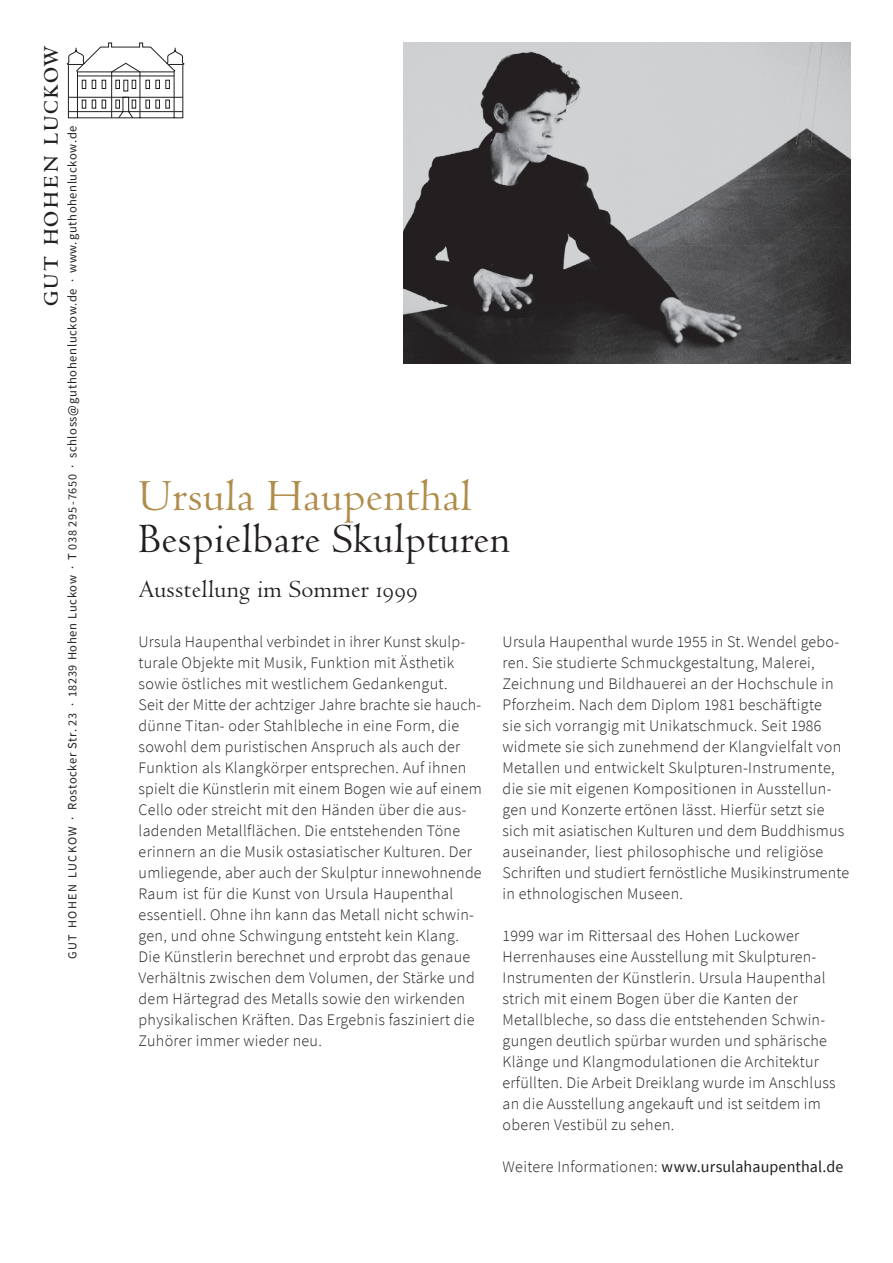
<style>
.page{position:relative;width:893px;height:1263px;background:#fff}
.page>*{position:absolute;margin:0;border:0;box-sizing:border-box;transform-origin:0 0}
.t1{font:46.05px "Centaur";letter-spacing:.01em;color:#b08d4c}
.t2{font:43.05px "Centaur";letter-spacing:.015em;color:#231f20}
.t3{font:25.65px "Centaur";letter-spacing:.015em;color:#231f20}
.t4{font:700 21.75px "Centaur";letter-spacing:.085em;color:#231f20}
.t5{font:300 16.05px/21px "Source Sans Pro";letter-spacing:.02em;color:#231f20}
.t6{font:16.05px "Source Sans Pro";letter-spacing:.005em;color:#231f20}
.t7{font:12.6px "Source Sans Pro";letter-spacing:.05em;color:#231f20}
.s1{font-size:12.15px}
.s2{font-family:"Centaur MT SC";font-size:26.1px}
.s3{font-size:15.9px}
.s4{font-weight:300}
</style>
<div class="page">
<img style="left:404px;top:43px;width:446px;height:320px">
<svg style="left:66px;top:42px;width:119px;height:77px"></svg>
<h3 class="t4" style="left:40px;top:306px;width:263px;rotate:-90deg">Gut Hohen Luckow</h3>
<p class="t7" style="left:64px;top:959px;width:835px;rotate:-90deg"><span class="s1">GUT HOHEN LUCKOW</span> · Rostocker Str. <span class="s1">23</span> · <span class="s1">18239</span> Hohen Luckow · T <span class="s1">038 295-7650</span> · schloss@guthohenluckow.de · www.guthohenluckow.de</p>
<h1 class="t1" style="left:139px;top:471px;width:334px">Ursula Haupenthal</h1>
<h2 class="t2" style="left:139px;top:516px;width:373px">Bespielbare Skulpturen</h2>
<h3 class="t3" style="left:139px;top:575px;width:281px">Ausstellung im Sommer <span class="s2">1999</span></h3>
<p class="t5" style="left:139px;top:631px;width:345px">Ursula Haupenthal verbindet in ihrer Kunst skulp&shy;turale Objekte mit Musik, Funktion mit Ästhetik sowie östliches mit westlichem Gedankengut.<br>Seit der Mitte der achtziger Jahre brachte sie hauch&shy;dünne Titan- oder Stahlbleche in eine Form, die sowohl dem puristischen Anspruch als auch der Funktion als Klangkörper entsprechen. Auf ihnen spielt die Künstlerin mit einem Bogen wie auf einem Cello oder streicht mit den Händen über die aus&shy;ladenden Metallflächen. Die entstehenden Töne erinnern an die Musik ostasiatischer Kulturen. Der umliegende, aber auch der Skulptur innewohnende Raum ist für die Kunst von Ursula Haupenthal essentiell. Ohne ihn kann das Metall nicht schwin&shy;gen, und ohne Schwingung entsteht kein Klang.<br>Die Künstlerin berechnet und erprobt das genaue Verhältnis zwischen dem Volumen, der Stärke und dem Härtegrad des Metalls sowie den wirkenden physikalischen Kräften. Das Ergebnis fasziniert die Zuhörer immer wieder neu.</p>
<p class="t5" style="left:503px;top:631px;width:348px">Ursula Haupenthal wurde <span class="s3">1955</span> in St. Wendel gebo&shy;ren. Sie studierte Schmuckgestaltung, Malerei, Zeichnung und Bildhauerei an der Hochschule in Pforzheim. Nach dem Diplom <span class="s3">1981</span> beschäftigte<br>sie sich vorrangig mit Unikatschmuck. Seit <span class="s3">1986 </span>widmete sie sich zunehmend der Klangvielfalt von Metallen und entwickelt Skulpturen-Instrumente, die sie mit eigenen Kompositionen in Ausstellun&shy;gen und Konzerte ertönen lässt. Hierfür setzt sie sich mit asiatischen Kulturen und dem Buddhismus auseinander, liest philosophische und religiöse Schriften und studiert fernöstliche Musikinstrumente in ethnologischen Museen.</p>
<p class="t5" style="left:503px;top:925px;width:335px"><span class="s3">1999</span> war im Rittersaal des Hohen Luckower Herrenhauses eine Ausstellung mit Skulpturen-Instrumenten der Künstlerin. Ursula Haupenthal strich mit einem Bogen über die Kanten der Metallbleche, so dass die entstehenden Schwin&shy;gungen deutlich spürbar wurden und sphärische Klänge und Klangmodulationen die Architektur erfüllten. Die Arbeit Dreiklang wurde im Anschluss an die Ausstellung angekauft und ist seitdem im oberen Vestibül zu sehen.</p>
<p class="t6" style="left:503px;top:1156px;width:342px"><span class="s4">Weitere Informationen:</span> www.ursulahaupenthal.de</p>
</div>
